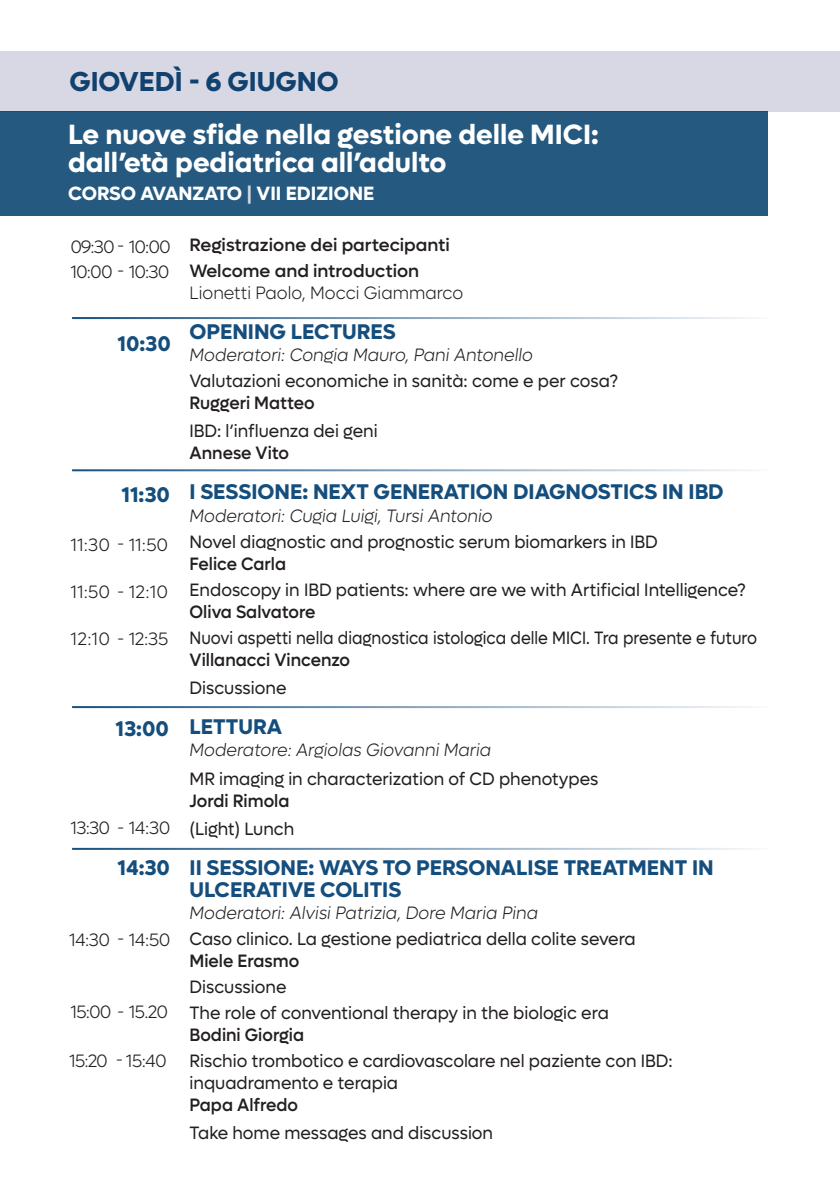
<style>
.page{position:relative;width:840px;height:1191px;background:#fff}
.page>*{position:absolute;margin:0;border:0;box-sizing:border-box;transform-origin:0 0}
.t1{font:700 28px "Lufga";color:#fff}
.t2{font:700 27.6px "Lufga";color:#154e7d}
.t3{font:700 21.4px/22px "Lufga";color:#154e7d}
.t4{font:700 19.2px "Lufga";color:#fff}
.t5{font:18px/22px "Lufga";color:#231f20;scale:.95 1}
.t6{font:italic 300 18px "Lufga";color:#231f20;scale:.95 1}
.t7{font:300 18px "Lufga";letter-spacing:-.02em;color:#231f20}
.t8{font:500 18px "Lufga";color:#231f20;scale:.95 1}
.t9{font:18px "Lufga";color:#231f20;scale:.89 1}
.t10{font:500 18px "Lufga";color:#231f20}
.t11{font:300 18px "Lufga";color:#231f20;scale:.95 1}
.s1{color:#d7d8e3}
.s2{font-weight:500}
</style>
<div class="page">
<hr style="left:72px;top:317px;width:695px;height:2px;background:#154e7d">
<hr style="left:72px;top:469px;width:695px;height:2px;background:#154e7d">
<hr style="left:72px;top:706px;width:695px;height:2px;background:#154e7d">
<hr style="left:72px;top:848px;width:695px;height:2px;background:#154e7d">
<div style="left:0;top:111px;width:767px;height:105px;background:#25597f"></div>
<div style="left:0;top:51px;width:839px;height:60px;background:#d7d8e3"></div>
<p class="t2" style="left:69px;top:65px;width:270px">GIOVEDÌ 6- GIUGNO</p>
<p class="t1" style="left:68px;top:117px;width:532px">Le nuove sfide nella gestione delle MICI:</p>
<p class="t1" style="left:68px;top:145px;width:379px">dall’età pediatrica all’adulto</p>
<p class="t4" style="left:68px;top:182px;width:307px">CORSO AVANZATO <span class="s1">|</span> VII EDIZIONE</p>
<p class="t7" style="left:70px;top:237px;width:102px">09:30 - 10:00</p>
<p class="t7" style="left:70px;top:261px;width:100px">10:00 - 10:30</p>
<p class="t3" style="left:117px;top:333px;width:55px">10:30</p>
<p class="t3" style="left:121px;top:483px;width:50px">11:30</p>
<p class="t7" style="left:70px;top:534px;width:99px">11:30 - 11:50</p>
<p class="t7" style="left:70px;top:581px;width:99px">11:50 - 12:10</p>
<p class="t7" style="left:70px;top:629px;width:99px">12:10 - 12:35</p>
<p class="t3" style="left:115px;top:717px;width:55px">13:00</p>
<p class="t7" style="left:70px;top:818px;width:101px">13:30 - 14:30</p>
<p class="t3" style="left:117px;top:857px;width:54px">14:30</p>
<p class="t7" style="left:69px;top:929px;width:103px">14:30 - 14:50</p>
<p class="t7" style="left:70px;top:1001px;width:99px">15:00 - 15.20</p>
<p class="t7" style="left:69px;top:1050px;width:99px">15:20 - 15:40</p>
<p class="t10" style="left:189px;top:235px;width:262px">Registrazione dei partecipanti</p>
<p class="t10" style="left:189px;top:261px;width:231px">Welcome and introduction</p>
<p class="t11" style="left:189px;top:283px;width:289px">Lionetti Paolo, Mocci Giammarco</p>
<p class="t3" style="left:189px;top:321px;width:207px">OPENING LECTURES</p>
<p class="t6" style="left:189px;top:345px;width:363px">Moderatori: Congia Mauro, Pani Antonello</p>
<p class="t5" style="left:189px;top:370px;width:452px">Valutazioni economiche in sanità: come e per cosa?</p>
<p class="t8" style="left:189px;top:393px;width:133px">Ruggeri Matteo</p>
<p class="t5" style="left:189px;top:420px;width:199px">IBD ’l: influenza dei geni</p>
<p class="t8" style="left:189px;top:443px;width:106px">Annese Vito</p>
<p class="t3" style="left:189px;top:481px;width:535px">I SESSIONE: NEXT GENERATION DIAGNOSTICS IN IBD</p>
<p class="t6" style="left:189px;top:505px;width:320px">Moderatori: Cugia Luigi, Tursi Antonio</p>
<p class="t5" style="left:189px;top:530px;width:494px">Novel diagnostic and prognostic serum biomarkers in IBD</p>
<p class="t8" style="left:189px;top:553px;width:103px">Felice Carla</p>
<p class="t5" style="left:189px;top:578px;width:586px">Endoscopy in IBD patients: where are we with Artificial Intelligence?<br><span class="s2">Oliva Salvatore</span></p>
<p class="t9" style="left:189px;top:627px;width:639px">Nuovi aspetti nella diagnostica istologica delle MICI. Tra presente e futuro</p>
<p class="t8" style="left:189px;top:649px;width:170px">Villanacci Vincenzo</p>
<p class="t5" style="left:189px;top:677px;width:103px">Discussione</p>
<p class="t3" style="left:189px;top:716px;width:94px">LETTURA</p>
<p class="t6" style="left:189px;top:740px;width:319px">Moderatore: Argiolas Giovanni Maria</p>
<p class="t5" style="left:189px;top:768px;width:432px">MR imaging in characterization of CD phenotypes</p>
<p class="t8" style="left:189px;top:790px;width:107px">Jordi Rimola</p>
<p class="t5" style="left:189px;top:818px;width:112px">(Light) Lunch</p>
<p class="t3" style="left:189px;top:857px;width:525px">II SESSIONE: WAYS TO PERSONALISE TREATMENT IN<br>ULCERATIVE COLITIS</p>
<p class="t6" style="left:189px;top:903px;width:368px">Moderatori: Alvisi Patrizia, Dore Maria Pina</p>
<p class="t5" style="left:189px;top:928px;width:471px">Caso clinico. La gestione pediatrica della colite severa</p>
<p class="t8" style="left:189px;top:950px;width:117px">Miele Erasmo</p>
<p class="t5" style="left:189px;top:976px;width:103px">Discussione</p>
<p class="t5" style="left:189px;top:1002px;width:442px">The role of conventional therapy in the biologic era</p>
<p class="t8" style="left:189px;top:1024px;width:122px">Bodini Giorgia</p>
<p class="t5" style="left:189px;top:1050px;width:509px">Rischio trombotico e cardiovascolare nel paziente con IBD: inquadramento e terapia</p>
<p class="t8" style="left:189px;top:1094px;width:116px">Papa Alfredo</p>
<p class="t5" style="left:189px;top:1122px;width:321px">Take home messages and discussion</p>
</div>
